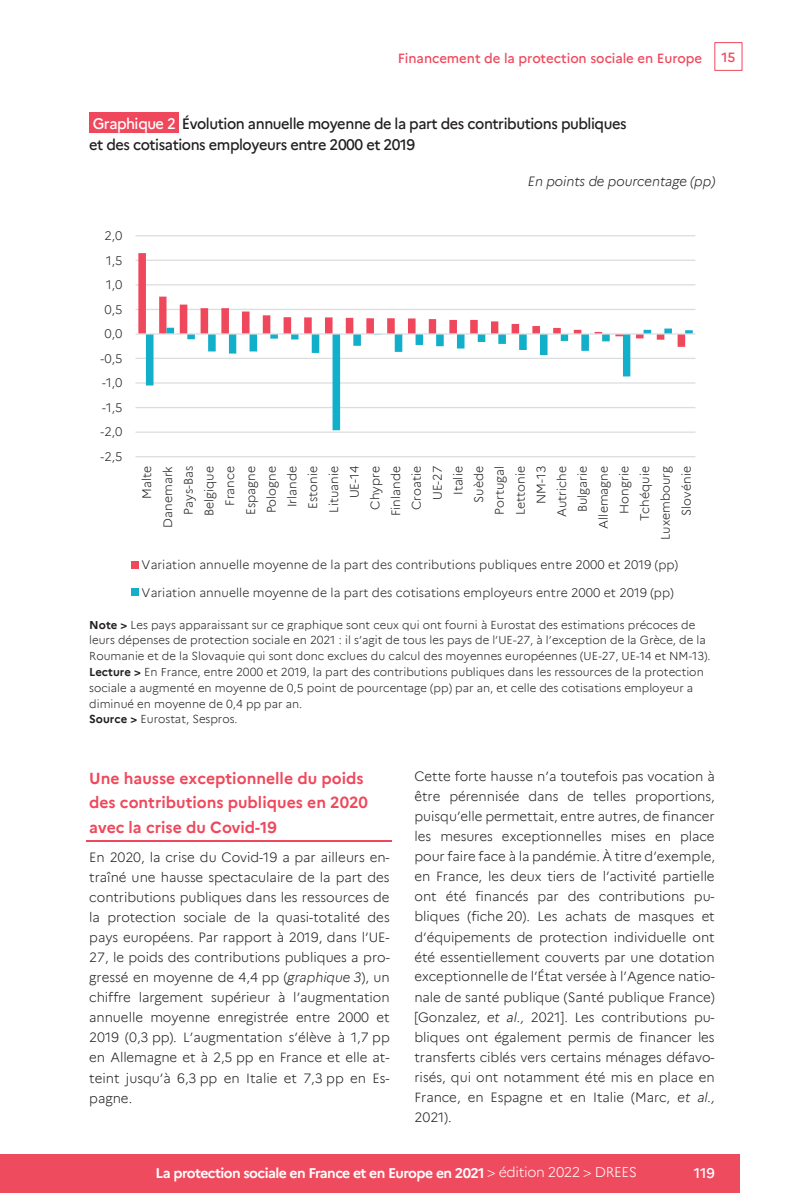
<style>
.page{position:relative;width:795px;height:1193px;background:#fff}
.page>*{position:absolute;margin:0;border:0;box-sizing:border-box;transform-origin:0 0}
.t1{font:700 15.75px/24.2px "Marianne";color:#ef485c}
.t2{font:500 14.88px/21px "Marianne";letter-spacing:-.03em;color:#231f20}
.t3{font:700 14px "Marianne";letter-spacing:-.04em;color:#fff}
.t4{font:500 14px "Marianne";color:#fff}
.t5{font:300 13.3px/19.9px "Marianne";color:#231f20;text-align:justify}
.t6{font:500 13.3px "Marianne";letter-spacing:-.01em;color:#fff}
.t7{font:500 13.3px "Marianne";letter-spacing:-.005em;color:#ef485c}
.t8{font:italic 300 13.3px "Marianne";color:#231f20}
.t9{font:300 12.25px/20.7px "Marianne";color:#231f20;text-align:right}
.t10{font:300 11.38px/15.8px "Marianne";letter-spacing:.005em;color:#231f20}
.s1{color:#fff}
.s2{font-weight:700}
.s3{font-style:italic}
.s4{font-weight:300}
</style>
<div class="page">
<div style="left:714px;top:42px;width:28px;height:29px;border:1px solid #ef485c"></div>
<div style="left:89px;top:112px;width:89px;height:21px;background:#ef485c"></div>
<hr style="left:87px;top:840px;width:305px;height:2px;background:#ef485c">
<hr style="left:135px;top:456px;width:560px;height:1px;background:#dcdddf">
<hr style="left:135px;top:431px;width:560px;height:2px;background:#dcdddf">
<hr style="left:135px;top:407px;width:560px;height:1px;background:#dcdddf">
<hr style="left:135px;top:382px;width:560px;height:1px;background:#dcdddf">
<hr style="left:135px;top:357px;width:560px;height:2px;background:#dcdddf">
<hr style="left:135px;top:309px;width:560px;height:1px;background:#dcdddf">
<hr style="left:135px;top:284px;width:560px;height:1px;background:#dcdddf">
<hr style="left:135px;top:259px;width:560px;height:2px;background:#dcdddf">
<hr style="left:135px;top:235px;width:560px;height:1px;background:#dcdddf">
<svg style="left:138px;top:253px;width:547px;height:94px"></svg>
<svg style="left:146px;top:327px;width:546px;height:103px"></svg>
<hr style="left:135px;top:333px;width:560px;height:1px;background:#dcdddf">
<div style="left:131px;top:561px;width:7px;height:7px;background:#ef485c"></div>
<div style="left:131px;top:588px;width:7px;height:8px;background:#11afca"></div>
<div style="left:0;top:1153px;width:739px;height:39px;background:#ef4b5e"></div>
<p class="t7" style="left:398px;top:48px;width:306px">Financement de la protection sociale en Europe</p>
<p class="t7" style="left:721px;top:47px;width:16px">15</p>
<p class="t2" style="left:89px;top:112px;width:539px"><span class="s1">Graphique 2</span> Évolution annuelle moyenne de la part des contributions publiques et des cotisations employeurs entre 2000 et 2019</p>
<p class="t8" style="left:528px;top:171px;width:189px">En points de pourcentage (pp)</p>
<p class="t9" style="left:104px;top:224px;width:19px">2,0</p>
<p class="t9" style="left:106px;top:249px;width:18px">1,5</p>
<p class="t9" style="left:106px;top:273px;width:18px">1,0</p>
<p class="t9" style="left:104px;top:298px;width:19px">0,5</p>
<p class="t9" style="left:104px;top:322px;width:19px">0,0</p>
<p class="t9" style="left:101px;top:347px;width:23px">-0,5</p>
<p class="t9" style="left:102px;top:371px;width:22px">-1,0</p>
<p class="t9" style="left:102px;top:396px;width:22px">-1,5</p>
<p class="t9" style="left:101px;top:420px;width:23px">-2,0</p>
<p class="t9" style="left:101px;top:445px;width:23px">-2,5</p>
<p class="t9" style="left:136px;top:540px;width:75px;rotate:-90deg">Malte<br>Danemark<br>Pays-Bas<br>Belgique<br>France<br>Espagne<br>Pologne<br>Irlande<br>Estonie<br>Lituanie<br>UE-14<br>Chypre<br>Finlande<br>Croatie<br>UE-27<br>Italie<br>Suède<br>Portugal<br>Lettonie<br>NM-13<br>Autriche<br>Bulgarie<br>Allemagne<br>Hongrie<br>Tchéquie<br>Luxembourg<br>Slovénie</p>
<p class="t9" style="left:142px;top:553px;width:538px">Variation annuelle moyenne de la part des contributions publiques entre 2000 et 2019 (pp)</p>
<p class="t9" style="left:142px;top:581px;width:533px">Variation annuelle moyenne de la part des cotisations employeurs entre 2000 et 2019 (pp)</p>
<p class="t10" style="left:89px;top:615px;width:623px"><span class="s2">Note &gt;</span> Les pays apparaissant sur ce graphique sont ceux qui ont fourni à Eurostat des estimations précoces de leurs dépenses de protection sociale en 2021 : il s’agit de tous les pays de l’UE-27, à l’exception de la Grèce, de la Roumanie et de la Slovaquie qui sont donc exclues du calcul des moyennes européennes (UE-27, UE-14 et NM-13).<br><span class="s2">Lecture &gt;</span> En France, entre 2000 et 2019, la part des contributions publiques dans les ressources de la protection sociale a augmenté en moyenne de 0,5 point de pourcentage (pp) par an, et celle des cotisations employeur a diminué en moyenne de 0,4 pp par an.<br><span class="s2">Source &gt;</span> Eurostat, Sespros.</p>
<p class="t1" style="left:89px;top:765px;width:280px">Une hausse exceptionnelle du poids des contributions publiques en 2020 avec la crise du Covid-19</p>
<p class="t5" style="left:89px;top:846px;width:302px">En 2020, la crise du Covid-19 a par ailleurs en&shy;traîné une hausse spectaculaire de la part des contributions publiques dans les ressources de la protection sociale de la quasi-totalité des pays européens. Par rapport à 2019, dans l’UE-27, le poids des contributions publiques a pro&shy;gressé en moyenne de 4,4 pp (<span class="s3">graphique 3</span>), un chiffre largement supérieur à l’augmentation annuelle moyenne enregistrée entre 2000 et 2019 (0,3 pp). L’augmentation s’élève à 1,7 pp en Allemagne et à 2,5 pp en France et elle at&shy;teint jusqu’à 6,3 pp en Italie et 7,3 pp en Es&shy;pagne.</p>
<p class="t5" style="left:414px;top:765px;width:302px">Cette forte hausse n’a toutefois pas vocation à être pérennisée dans de telles proportions, puisqu’elle permettait, entre autres, de financer les mesures exceptionnelles mises en place pour faire face à la pandémie. À titre d’exemple, en France, les deux tiers de l’activité partielle ont été financés par des contributions pu&shy;bliques (fiche 20). Les achats de masques et d’équipements de protection individuelle ont été essentiellement couverts par une dotation exceptionnelle de l’État versée à l’Agence natio&shy;nale de santé publique (Santé publique France) [Gonzalez, <span class="s3">et al.,</span> 2021]. Les contributions pu&shy;bliques ont également permis de financer les transferts ciblés vers certains ménages défavo&shy;risés, qui ont notamment été mis en place en France, en Espagne et en Italie (Marc, <span class="s3">et al., </span>2021).</p>
<p class="t3" style="left:155px;top:1163px;width:483px">La protection sociale en France et en Europe en 2021 <span class="s4">&gt; édition 2022 &gt; DREES</span></p>
<p class="t4" style="left:693px;top:1163px;width:23px">119</p>
<p class="t6" style="left:133px;top:1161px;width:484px">La protection sociale en France et en Europe en 2021 <span class="s4">&gt; édition 2022 &gt; DREES</span></p>
<p class="t4" style="left:693px;top:1162px;width:8px">1</p>
</div>
